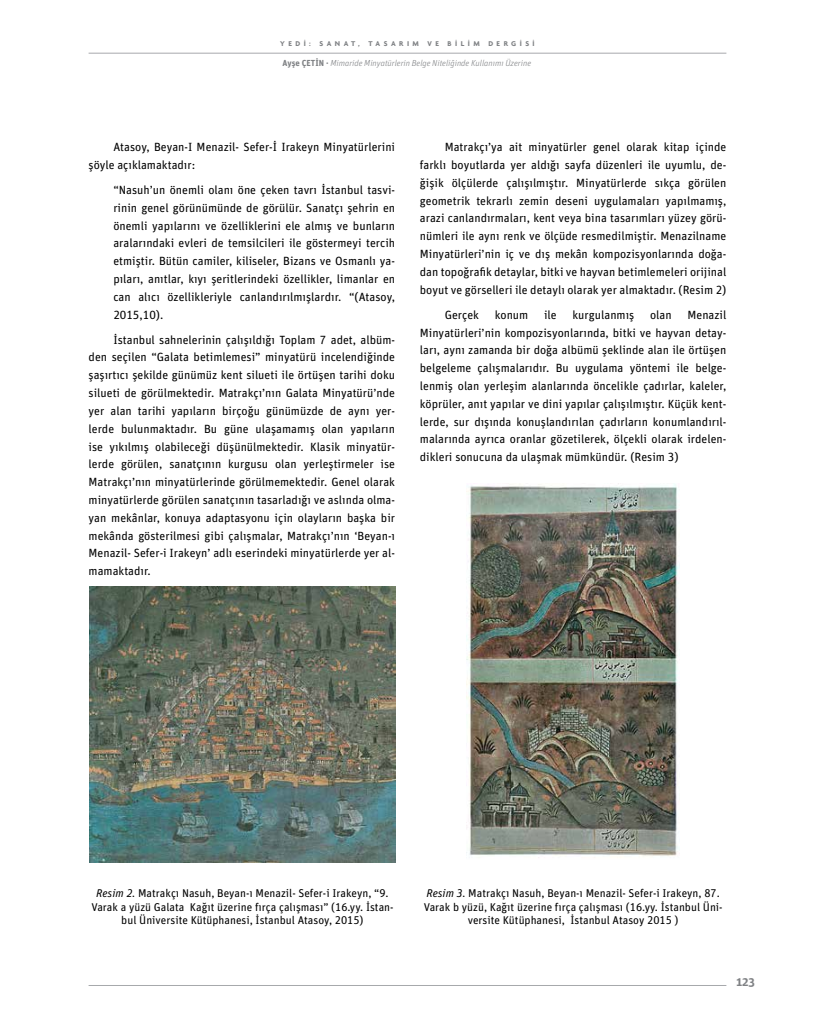
<style>
.page{position:relative;width:815px;height:1028px;background:#fff}
.page>*{position:absolute;margin:0;border:0;box-sizing:border-box;transform-origin:0 0}
.t1{font:700 12.5px "Sarre";color:#808285}
.t2{font:11.88px/17.8px "FF Unit Pro";color:#000;text-align:justify}
.t3{font:11.25px/13.5px "FF Unit Pro";color:#000;text-align:center}
.t4{font:italic 300 8.75px "FF Unit Pro";color:#808285}
.t5{font:700 7.5px "Agenda";letter-spacing:.46em;color:#808285}
.s1{font-weight:700;font-style:normal}
.s2{font-style:italic}
</style>
<div class="page">
<hr style="left:89px;top:985px;width:637px;height:1px;background:#a7a9ac">
<hr style="left:89px;top:53px;width:637px;height:1px;background:#a7a9ac">
<img style="left:90px;top:586px;width:305px;height:276px">
<img style="left:466px;top:484px;width:214px;height:374px">
<p class="t5" style="left:280px;top:39px;width:256px">YEDİ: SANAT, TASARIM VE BİLİM DERGİSİ</p>
<p class="t4" style="left:283px;top:57px;width:250px"><span class="s1">Ayşe ÇETİN ·</span> Mimaride Minyatürlerin Belge Niteliğinde Kullanımı Üzerine</p>
<p class="t2" style="left:89px;top:138px;width:308px;text-indent:25px">Atasoy, Beyan-I Menazil- Sefer-İ Irakeyn Minyatürlerini şöyle açıklamaktadır:</p>
<p class="t2" style="left:113px;top:180px;width:283px">“Nasuh’un önemli olanı öne çeken tavrı İstanbul tasvi&shy;rinin genel görünümünde de görülür. Sanatçı şehrin en önemli yapılarını ve özelliklerini ele almış ve bunların aralarındaki evleri de temsilcileri ile göstermeyi tercih etmiştir. Bütün camiler, kiliseler, Bizans ve Osmanlı ya&shy;pıları, anıtlar, kıyı şeritlerindeki özellikler, limanlar en can alıcı özellikleriyle canlandırılmışlardır. “(Atasoy, 2015,10).</p>
<p class="t2" style="left:89px;top:330px;width:308px;text-indent:25px">İstanbul sahnelerinin çalışıldığı Toplam 7 adet, albüm&shy;den seçilen “Galata betimlemesi” minyatürü incelendiğinde şaşırtıcı şekilde günümüz kent silueti ile örtüşen tarihi doku silueti de görülmektedir. Matrakçı’nın Galata Minyatürü’nde yer alan tarihi yapıların birçoğu günümüzde de aynı yer&shy;lerde bulunmaktadır. Bu güne ulaşamamış olan yapıların ise yıkılmış olabileceği düşünülmektedir. Klasik minyatür&shy;lerde görülen, sanatçının kurgusu olan yerleştirmeler ise Matrakçı’nın minyatürlerinde görülmemektedir. Genel olarak minyatürlerde görülen sanatçının tasarladığı ve aslında olma&shy;yan mekânlar, konuya adaptasyonu için olayların başka bir mekânda gösterilmesi gibi çalışmalar, Matrakçı’nın ‘Beyan-ı Menazil- Sefer-i Irakeyn’ adlı eserindeki minyatürlerde yer al&shy;mamaktadır.</p>
<p class="t2" style="left:420px;top:138px;width:308px;text-indent:25px">Matrakçı’ya ait minyatürler genel olarak kitap içinde farklı boyutlarda yer aldığı sayfa düzenleri ile uyumlu, de&shy;ğişik ölçülerde çalışılmıştır. Minyatürlerde sıkça görülen geometrik tekrarlı zemin deseni uygulamaları yapılmamış, arazi canlandırmaları, kent veya bina tasarımları yüzey görü&shy;nümleri ile aynı renk ve ölçüde resmedilmiştir. Menazilname Minyatürleri’nin iç ve dış mekân kompozisyonlarında doğa&shy;dan topoğrafik detaylar, bitki ve hayvan betimlemeleri orijinal boyut ve görselleri ile detaylı olarak yer almaktadır. (Resim 2)</p>
<p class="t2" style="left:445px;top:305px;width:36px">Gerçek</p>
<p class="t2" style="left:495px;top:305px;width:35px">konum</p>
<p class="t2" style="left:544px;top:305px;width:14px">ile</p>
<p class="t2" style="left:573px;top:305px;width:63px">kurgulanmış</p>
<p class="t2" style="left:650px;top:305px;width:23px">olan</p>
<p class="t2" style="left:420px;top:305px;width:308px;text-indent:268px">Menazil Minyatürleri’nin kompozisyonlarında, bitki ve hayvan detay&shy;ları, aynı zamanda bir doğa albümü şeklinde alan ile örtüşen belgeleme çalışmalarıdır. Bu uygulama yöntemi ile belge&shy;lenmiş olan yerleşim alanlarında öncelikle çadırlar, kaleler, köprüler, anıt yapılar ve dini yapılar çalışılmıştır. Küçük kent&shy;lerde, sur dışında konuşlandırılan çadırların konumlandırıl&shy;malarında ayrıca oranlar gözetilerek, ölçekli olarak irdelen&shy;dikleri sonucuna da ulaşmak mümkündür. (Resim 3)</p>
<p class="t3" style="left:91px;top:886px;width:304px"><span class="s2">Resim 2.</span> Matrakçı Nasuh, Beyan-ı Menazil- Sefer-i Irakeyn, “9.<br>Varak a yüzü Galata Kağıt üzerine fırça çalışması” (16.yy. İstan&shy;bul Üniversite Kütüphanesi, İstanbul Atasoy, 2015)</p>
<p class="t3" style="left:424px;top:886px;width:300px"><span class="s2">Resim 3.</span> Matrakçı Nasuh, Beyan-ı Menazil- Sefer-i Irakeyn, 87.<br>Varak b yüzü, Kağıt üzerine fırça çalışması (16.yy. İstanbul Üni&shy;versite Kütüphanesi, İstanbul Atasoy 2015 )</p>
<p class="t1" style="left:736px;top:974px;width:20px">123</p>
</div>
